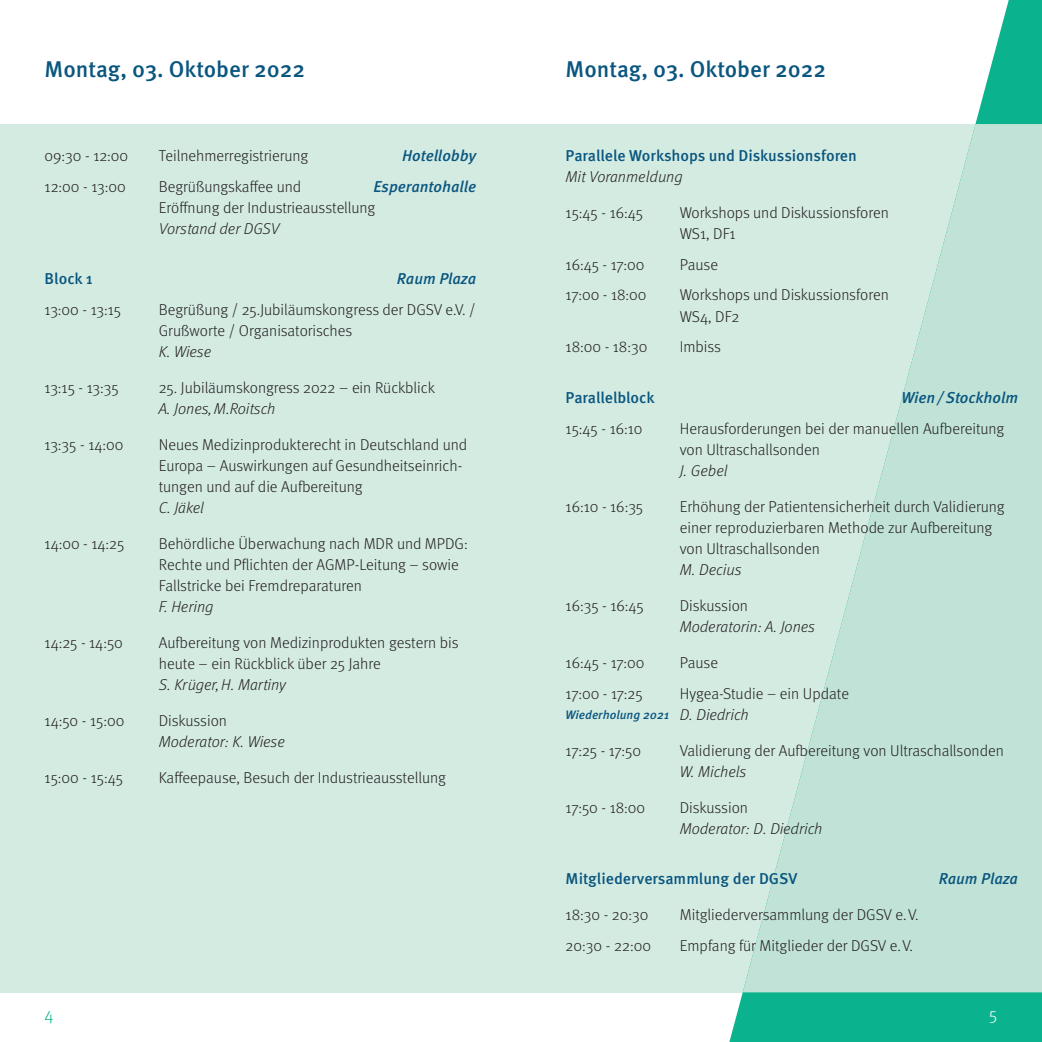
<style>
.page{position:relative;width:1042px;height:1042px;background:#fff}
.page>*{position:absolute;margin:0;border:0;box-sizing:border-box;transform-origin:0 0}
.Tag{font:500 22.75px "Meta OT";color:#0a567f}
.t1{font:300 17.5px "Meta OT";color:#0ab38d}
.t2{font:300 17.5px "Meta OT";color:#fff}
.Programmpunkt{font:300 15.75px/21px "Meta OT";color:#231f20}
.Referenten{font:italic 300 15.75px "Meta OT";color:#231f20}
.Überschrift{font:500 15.75px/21px "Meta OT";color:#0a567f}
.Überschrift-2{font:italic 500 15.75px "Meta OT";color:#0a567f}
.Programmpunkt-2{font:italic 500 15.75px "Meta OT";letter-spacing:-.005em;color:#0a567f}
.Überschrift-3{font:italic 500 12.25px "Meta OT";color:#0a567f}
.s1{font-weight:500;font-style:italic;color:#0a567f}
.s2{font-weight:300;font-style:italic;color:#231f20}
</style>
<div class="page">
<div style="left:0;top:124px;width:1042px;height:868px;background:#d4ebe2"></div>
<svg style="left:725px;top:0;width:317px;height:1042px"></svg>
<svg style="left:743px;top:124px;width:299px;height:868px;fill:#c1e3d7"></svg>
<p class="Tag" style="left:45px;top:55px;width:262px">Montag, 03. Oktober 2022</p>
<p class="Tag" style="left:566px;top:55px;width:262px">Montag, 03. Oktober 2022</p>
<p class="Programmpunkt" style="left:45px;top:145px;width:85px">09:30 - 12:00</p>
<p class="Programmpunkt" style="left:159px;top:145px;width:151px">Teilnehmerregistrierung</p>
<p class="Programmpunkt-2" style="left:402px;top:146px;width:76px">Hotellobby</p>
<p class="Programmpunkt" style="left:45px;top:176px;width:83px">12:00 - 13:00</p>
<p class="Programmpunkt" style="left:159px;top:176px;width:144px">Begrüßungskaffee und</p>
<p class="Programmpunkt" style="left:159px;top:176px;width:319px;text-indent:215px"><span class="s1">Esperantohalle<br></span>Eröffnung der Industrieausstellung</p>
<p class="Referenten" style="left:159px;top:219px;width:122px">Vorstand der DGSV</p>
<p class="Überschrift" style="left:45px;top:269px;width:50px">Block 1</p>
<p class="Überschrift-2" style="left:397px;top:269px;width:81px">Raum Plaza</p>
<p class="Programmpunkt" style="left:45px;top:300px;width:78px">13:00 - 13:15</p>
<p class="Programmpunkt" style="left:159px;top:300px;width:318px">Begrüßung / 25.Jubiläumskongress der DGSV e.V. /<br>Grußworte / Organisatorisches</p>
<p class="Referenten" style="left:159px;top:343px;width:54px">K. Wiese</p>
<p class="Programmpunkt" style="left:45px;top:378px;width:76px">13:15 - 13:35</p>
<p class="Programmpunkt" style="left:159px;top:378px;width:278px">25. Jubiläumskongress 2022 – ein Rückblick</p>
<p class="Referenten" style="left:159px;top:400px;width:118px">A. Jones, M.Roitsch</p>
<p class="Programmpunkt" style="left:45px;top:434px;width:80px">13:35 - 14:00</p>
<p class="Programmpunkt" style="left:159px;top:434px;width:310px">Neues Medizinprodukterecht in Deutschland und<br>Europa – Auswirkungen auf Gesundheitseinrich&shy;tungen und auf die Aufbereitung</p>
<p class="Referenten" style="left:159px;top:498px;width:46px">C. Jäkel</p>
<p class="Programmpunkt" style="left:45px;top:533px;width:81px">14:00 - 14:25</p>
<p class="Programmpunkt" style="left:159px;top:533px;width:310px">Behördliche Überwachung nach MDR und MPDG:<br>Rechte und Pflichten der AGMP-Leitung – sowie<br>Fallstricke bei Fremdreparaturen</p>
<p class="Referenten" style="left:159px;top:597px;width:56px">F. Hering</p>
<p class="Programmpunkt" style="left:45px;top:632px;width:80px">14:25 - 14:50</p>
<p class="Programmpunkt" style="left:159px;top:632px;width:301px">Aufbereitung von Medizinprodukten gestern bis heute – ein Rückblick über 25 Jahre</p>
<p class="Referenten" style="left:159px;top:675px;width:128px">S. Krüger, H. Martiny</p>
<p class="Programmpunkt" style="left:45px;top:710px;width:81px">14:50 - 15:00</p>
<p class="Programmpunkt" style="left:159px;top:710px;width:70px">Diskussion</p>
<p class="Referenten" style="left:159px;top:732px;width:128px">Moderator: K. Wiese</p>
<p class="Programmpunkt" style="left:45px;top:767px;width:80px">15:00 - 15:45</p>
<p class="Programmpunkt" style="left:159px;top:767px;width:289px">Kaffeepause, Besuch der Industrieausstellung</p>
<p class="Überschrift" style="left:566px;top:145px;width:293px">Parallele Workshops und Diskussionsforen<br><span class="s2">Mit Voranmeldung</span></p>
<p class="Programmpunkt" style="left:566px;top:202px;width:79px">15:45 - 16:45</p>
<p class="Programmpunkt" style="left:680px;top:202px;width:211px">Workshops und Diskussionsforen<br>WS1, DF1</p>
<p class="Programmpunkt" style="left:566px;top:254px;width:80px">16:45 - 17:00</p>
<p class="Programmpunkt" style="left:680px;top:254px;width:40px">Pause</p>
<p class="Programmpunkt" style="left:566px;top:285px;width:82px">17:00 - 18:00</p>
<p class="Programmpunkt" style="left:680px;top:285px;width:211px">Workshops und Diskussionsforen<br>WS4, DF2</p>
<p class="Programmpunkt" style="left:566px;top:337px;width:83px">18:00 - 18:30</p>
<p class="Programmpunkt" style="left:680px;top:337px;width:43px">Imbiss</p>
<p class="Überschrift" style="left:566px;top:387px;width:91px">Parallelblock</p>
<p class="Überschrift-2" style="left:901px;top:388px;width:118px">Wien/Stockholm</p>
<p class="Programmpunkt" style="left:566px;top:418px;width:78px">15:45 - 16:10</p>
<p class="Programmpunkt" style="left:680px;top:418px;width:326px">Herausforderungen bei der manuellen Aufbereitung von Ultraschallsonden</p>
<p class="Referenten" style="left:680px;top:461px;width:49px">J. Gebel</p>
<p class="Programmpunkt" style="left:566px;top:496px;width:79px">16:10 - 16:35</p>
<p class="Programmpunkt" style="left:680px;top:496px;width:326px">Erhöhung der Patientensicherheit durch Validierung einer reproduzierbaren Methode zur Aufbereitung von Ultraschallsonden</p>
<p class="Referenten" style="left:680px;top:560px;width:63px">M. Decius</p>
<p class="Programmpunkt" style="left:566px;top:595px;width:80px">16:35 - 16:45</p>
<p class="Programmpunkt" style="left:680px;top:595px;width:70px">Diskussion</p>
<p class="Referenten" style="left:680px;top:617px;width:137px">Moderatorin: A. Jones</p>
<p class="Programmpunkt" style="left:566px;top:652px;width:80px">16:45 - 17:00</p>
<p class="Programmpunkt" style="left:680px;top:652px;width:40px">Pause</p>
<p class="Programmpunkt" style="left:566px;top:683px;width:78px">17:00 - 17:25</p>
<p class="Programmpunkt" style="left:680px;top:683px;width:171px">Hygea-Studie – ein Update</p>
<p class="Referenten" style="left:680px;top:705px;width:70px">D. Diedrich</p>
<p class="Programmpunkt" style="left:566px;top:740px;width:77px">17:25 - 17:50</p>
<p class="Programmpunkt" style="left:680px;top:740px;width:325px">Validierung der Aufbereitung von Ultraschallsonden</p>
<p class="Referenten" style="left:680px;top:762px;width:68px">W. Michels</p>
<p class="Programmpunkt" style="left:566px;top:797px;width:81px">17:50 - 18:00</p>
<p class="Programmpunkt" style="left:680px;top:797px;width:70px">Diskussion</p>
<p class="Referenten" style="left:680px;top:819px;width:144px">Moderator: D. Diedrich</p>
<p class="Überschrift" style="left:566px;top:868px;width:233px">Mitgliederversammlung der DGSV</p>
<p class="Überschrift-2" style="left:938px;top:869px;width:81px">Raum Plaza</p>
<p class="Programmpunkt" style="left:566px;top:904px;width:84px">18:30 - 20:30</p>
<p class="Programmpunkt" style="left:680px;top:904px;width:240px">Mitgliederversammlung der DGSV e.V.</p>
<p class="Programmpunkt" style="left:566px;top:935px;width:87px">20:30 - 22:00</p>
<p class="Programmpunkt" style="left:680px;top:935px;width:235px">Empfang für Mitglieder der DGSV e.V.</p>
<p class="Überschrift-3" style="left:566px;top:707px;width:105px">Wiederholung 2021</p>
<p class="t1" style="left:45px;top:1004px;width:10px">4</p>
<p class="t2" style="left:989px;top:1004px;width:10px">5</p>
</div>
